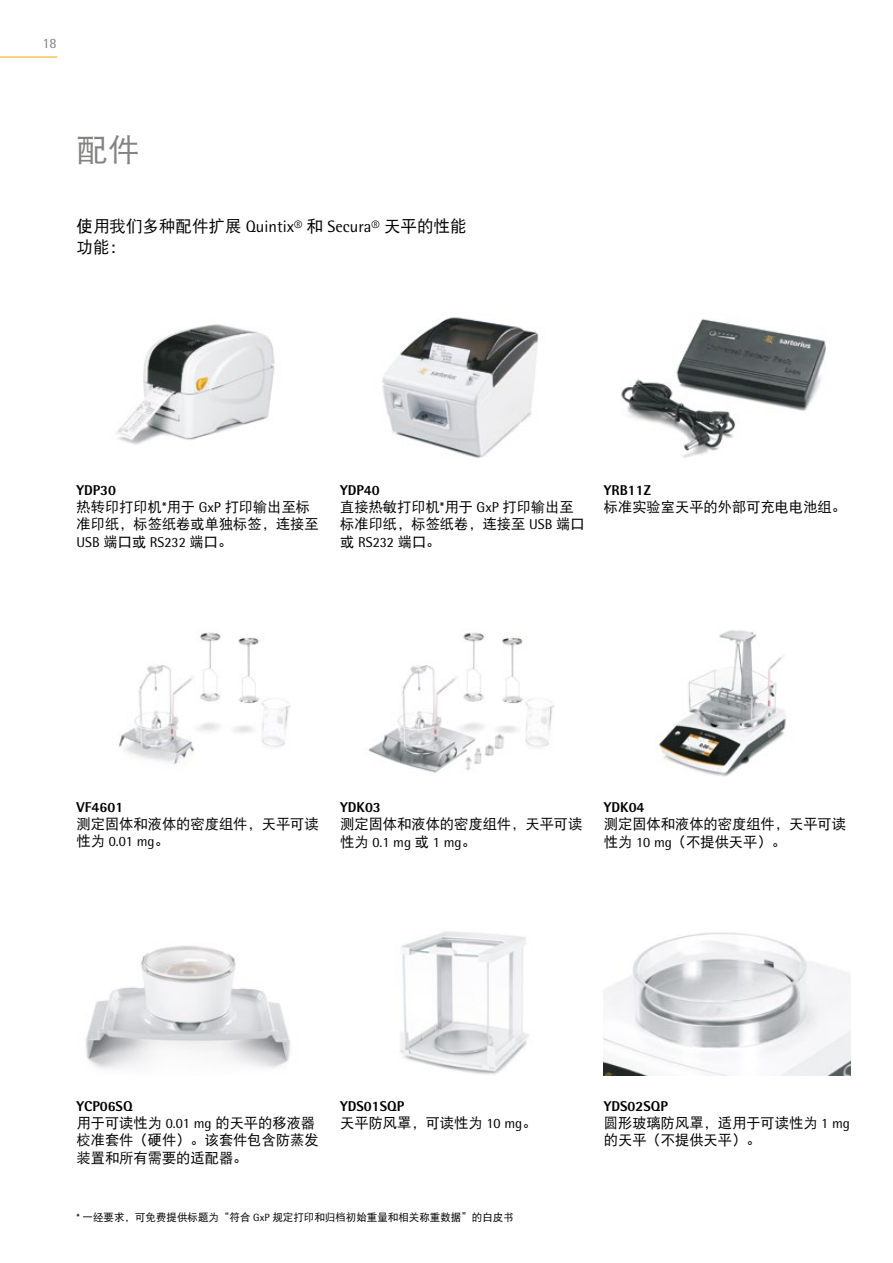
<style>
.page{position:relative;width:893px;height:1263px;background:#fff}
.page>*{position:absolute;margin:0;border:0;box-sizing:border-box;transform-origin:0 0}
.t1{font:31.5px "DFP Hei W5";color:#838382}
.t2{font:16.5px/21.8px "DFP Hei W5";color:#000}
.t3{font:14.25px/17.2px "DFP Hei W5";color:#000}
.t4{font:800 14.25px "Sartorius Rotis Sans 2013";color:#000}
.t5{font:14.25px "Sartorius Rotis Sans 2013";color:#000}
.t6{font:14.25px "Sartorius Rotis Sans 2013";color:#838382}
.t7{font:10.5px "DFP Hei W5";color:#000}
.s1{font-family:"Sartorius Rotis Sans 2013"}
.s2{font-family:"DFP Hei W5"}
</style>
<div class="page">
<img style="left:86px;top:945px;width:205px;height:124px">
<img style="left:116px;top:324px;width:159px;height:121px">
<img style="left:658px;top:630px;width:128px;height:146px">
<img style="left:368px;top:632px;width:186px;height:141px">
<img style="left:118px;top:632px;width:173px;height:133px">
<img style="left:400px;top:931px;width:129px;height:144px">
<img style="left:382px;top:317px;width:157px;height:141px">
<img style="left:604px;top:932px;width:246px;height:143px">
<img style="left:621px;top:318px;width:205px;height:140px">
<hr style="left:0;top:57px;width:57px;height:1px;background:#f7a600">
<p class="t6" style="left:43px;top:35px;width:16px">18</p>
<h1 class="t1" style="left:77px;top:132px;width:65px">配件</h1>
<p class="t2" style="left:77px;top:214px;width:392px">使用我们多种配件扩展 <span class="s1">Quintix®</span> 和 <span class="s1">Secura®</span> 天平的性能功能：</p>
<p class="t4" style="left:77px;top:481px;width:41px">YDP30</p>
<p class="t3" style="left:77px;top:498px;width:244px">热转印打印机<span class="s1">*</span>用于 <span class="s1">GxP</span> 打印输出至标准印纸，标签纸卷或单独标签，连接至</p>
<p class="t5" style="left:77px;top:533px;width:157px">USB <span class="s2">端口或</span> RS232 <span class="s2">端口。</span></p>
<p class="t4" style="left:340px;top:481px;width:41px">YDP40</p>
<p class="t3" style="left:340px;top:498px;width:246px">直接热敏打印机<span class="s1">*</span>用于 <span class="s1">GxP</span> 打印输出至标准印纸，标签纸卷，连接至 <span class="s1">USB</span> 端口</p>
<p class="t5" style="left:340px;top:533px;width:102px"><span class="s2">或</span> RS232 <span class="s2">端口。</span></p>
<p class="t4" style="left:604px;top:481px;width:49px">YRB11Z</p>
<p class="t3" style="left:604px;top:498px;width:244px">标准实验室天平的外部可充电电池组。</p>
<p class="t4" style="left:77px;top:798px;width:48px">VF4601</p>
<p class="t3" style="left:77px;top:815px;width:244px">测定固体和液体的密度组件，天平可读</p>
<p class="t5" style="left:77px;top:833px;width:94px"><span class="s2">性为</span> 0.01 mg<span class="s2">。</span></p>
<p class="t4" style="left:340px;top:798px;width:42px">YDK03</p>
<p class="t3" style="left:340px;top:815px;width:244px">测定固体和液体的密度组件，天平可读</p>
<p class="t5" style="left:340px;top:833px;width:137px"><span class="s2">性为</span> 0.1 mg <span class="s2">或</span> 1 mg<span class="s2">。</span></p>
<p class="t4" style="left:604px;top:798px;width:42px">YDK04</p>
<p class="t3" style="left:604px;top:815px;width:244px">测定固体和液体的密度组件，天平可读性为 <span class="s1">10 mg</span>（不提供天平）。</p>
<p class="t4" style="left:77px;top:1097px;width:58px">YCP06SQ</p>
<p class="t3" style="left:77px;top:1114px;width:244px">用于可读性为 <span class="s1">0.01 mg</span> 的天平的移液器校准套件（硬件）。该套件包含防蒸发装置和所有需要的适配器。</p>
<p class="t4" style="left:340px;top:1097px;width:65px">YDS01SQP</p>
<p class="t3" style="left:340px;top:1114px;width:198px">天平防风罩，可读性为 <span class="s1">10 mg</span>。</p>
<p class="t7" style="left:77px;top:1212px;width:439px"><span class="s1">*</span> 一经要求，可免费提供标题为“符合 <span class="s1">GxP</span> 规定打印和归档初始重量和相关称重数据”的白皮书</p>
<p class="t4" style="left:604px;top:1097px;width:65px">YDS02SQP</p>
<p class="t3" style="left:604px;top:1114px;width:248px">圆形玻璃防风罩，适用于可读性为 <span class="s1">1 mg</span>的天平（不提供天平）。</p>
</div>
